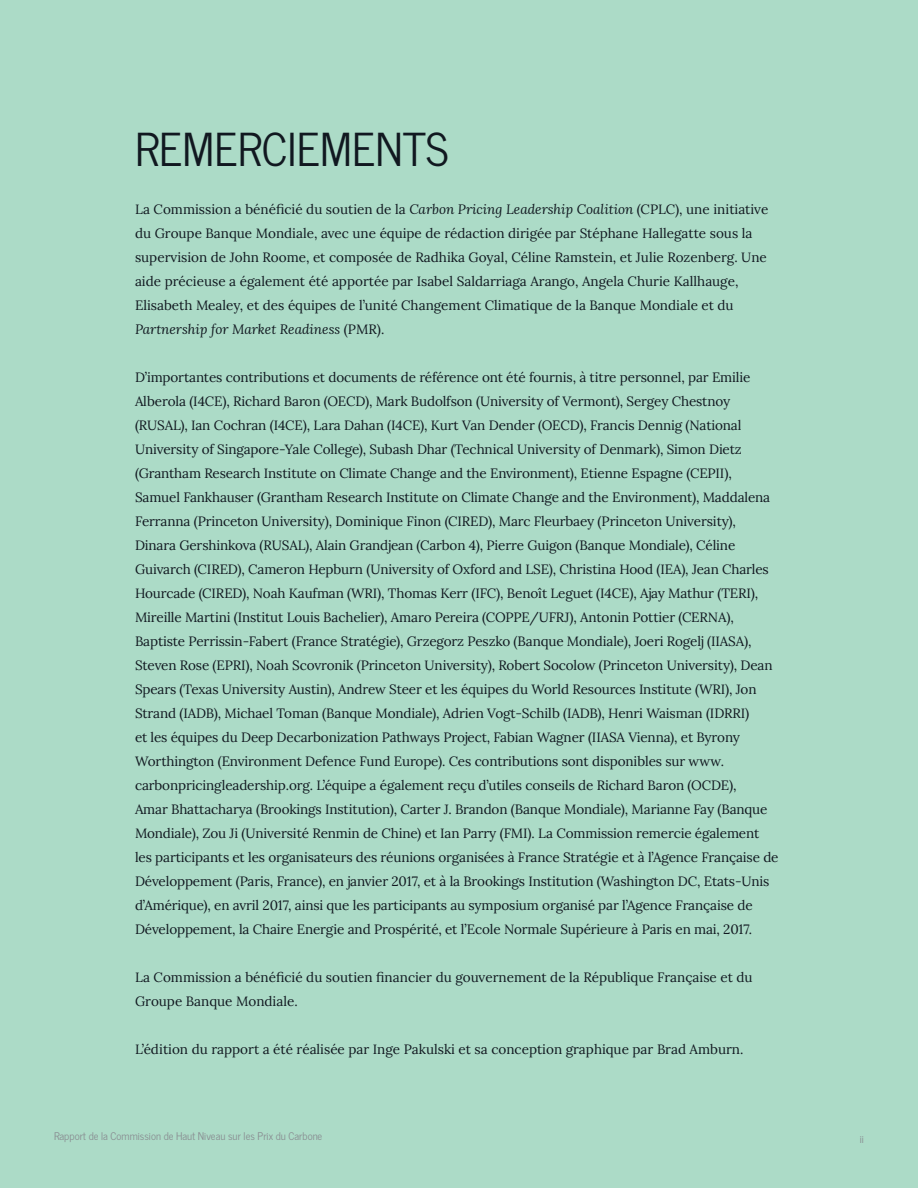
<style>
.page{position:relative;width:918px;height:1188px;background:#acdbc7}
.page>*{position:absolute;margin:0;border:0;box-sizing:border-box;transform-origin:0 0}
.BodyCopy{font:45px "News Cycle";color:#111820}
.BodyCopy-2{font:13.5px/24px "Lora";letter-spacing:-.01em;color:#111820}
.t1{font:10.5px "News Cycle";color:#888b90}
.s1{font-style:italic}
</style>
<div class="page">
<p class="BodyCopy" style="left:135px;top:111px;width:315px">REMERCIEMENTS</p>
<p class="BodyCopy-2" style="left:135px;top:197px;width:635px">La Commission a bénéficié du soutien de la <span class="s1">Carbon Pricing Leadership Coalition</span> (CPLC), une initiative du Groupe Banque Mondiale, avec une équipe de rédaction dirigée par Stéphane Hallegatte sous la supervision de John Roome, et composée de Radhika Goyal, Céline Ramstein, et Julie Rozenberg. Une aide précieuse a également été apportée par Isabel Saldarriaga Arango, Angela Churie Kallhauge, Elisabeth Mealey, et des équipes de l’unité Changement Climatique de la Banque Mondiale et du <span class="s1">Partnership for Market Readiness</span> (PMR).</p>
<p class="BodyCopy-2" style="left:135px;top:365px;width:645px">D’importantes contributions et documents de référence ont été fournis, à titre personnel, par Emilie Alberola (I4CE), Richard Baron (OECD), Mark Budolfson (University of Vermont), Sergey Chestnoy (RUSAL), Ian Cochran (I4CE), Lara Dahan (I4CE), Kurt Van Dender (OECD), Francis Dennig (National University of Singapore-Yale College), Subash Dhar (Technical University of Denmark), Simon Dietz (Grantham Research Institute on Climate Change and the Environment), Etienne Espagne (CEPII), Samuel Fankhauser (Grantham Research Institute on Climate Change and the Environment), Maddalena Ferranna (Princeton University), Dominique Finon (CIRED), Marc Fleurbaey (Princeton University), Dinara Gershinkova (RUSAL), Alain Grandjean (Carbon 4), Pierre Guigon (Banque Mondiale), Céline Guivarch (CIRED), Cameron Hepburn (University of Oxford and LSE), Christina Hood (IEA), Jean Charles Hourcade (CIRED), Noah Kaufman (WRI), Thomas Kerr (IFC), Benoît Leguet (I4CE), Ajay Mathur (TERI), Mireille Martini (Institut Louis Bachelier), Amaro Pereira (COPPE/UFRJ), Antonin Pottier (CERNA), Baptiste Perrissin-Fabert (France Stratégie), Grzegorz Peszko (Banque Mondiale), Joeri Rogelj (IIASA), Steven Rose (EPRI), Noah Scovronik (Princeton University), Robert Socolow (Princeton University), Dean Spears (Texas University Austin), Andrew Steer et les équipes du World Resources Institute (WRI), Jon Strand (IADB), Michael Toman (Banque Mondiale), Adrien Vogt-Schilb (IADB), Henri Waisman (IDRRI)<br>et les équipes du Deep Decarbonization Pathways Project, Fabian Wagner (IIASA Vienna), et Byrony Worthington (Environment Defence Fund Europe). Ces contributions sont disponibles sur www. carbonpricingleadership.org. L’équipe a également reçu d’utiles conseils de Richard Baron (OCDE),<br>Amar Bhattacharya (Brookings Institution), Carter J. Brandon (Banque Mondiale), Marianne Fay (Banque Mondiale), Zou Ji (Université Renmin de Chine) et Ian Parry (FMI). La Commission remercie également les participants et les organisateurs des réunions organisées à France Stratégie et à l’Agence Française de Développement (Paris, France), en janvier 2017, et à la Brookings Institution (Washington DC, Etats-Unis d’Amérique), en avril 2017, ainsi que les participants au symposium organisé par l’Agence Française de Développement, la Chaire Energie and Prospérité, et l’Ecole Normale Supérieure à Paris en mai, 2017.</p>
<p class="BodyCopy-2" style="left:135px;top:965px;width:619px">La Commission a bénéficié du soutien financier du gouvernement de la République Française et du<br>Groupe Banque Mondiale.</p>
<p class="BodyCopy-2" style="left:135px;top:1037px;width:610px">L’édition du rapport a été réalisée par Inge Pakulski et sa conception graphique par Brad Amburn.</p>
<p class="t1" style="left:54px;top:1127px;width:270px">Rapport de la Commission de Haut Niveau sur les Prix du Carbone</p>
<p class="t1" style="left:860px;top:1131px;width:6px">ii</p>
</div>
